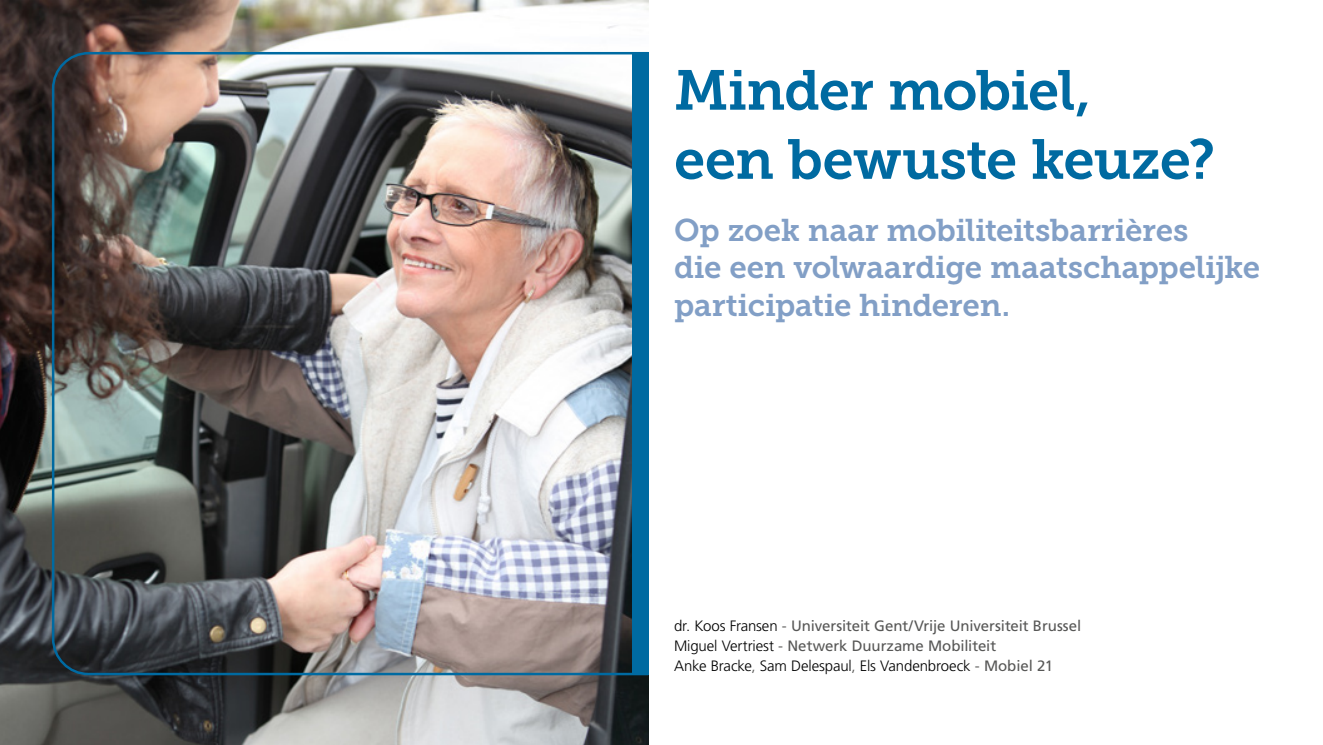
<style>
.page{position:relative;width:1323px;height:745px;background:#fff}
.page>*{position:absolute;margin:0;border:0;box-sizing:border-box;transform-origin:0 0}
.t1{font:55.88px/69px "Museo Slab 700";letter-spacing:-.02em;color:#006aa1}
.t2{font:31.25px/37.5px "Museo Slab 700";letter-spacing:-.01em;color:#829fc6}
.t3{font:15px/20px "Frutiger LT Std";letter-spacing:-.005em;color:#575756}
.s1{font-weight:300;color:#000}
.s2{font-weight:300}
</style>
<div class="page">
<img style="left:0;top:0;width:648px;height:744px">
<img style="left:51px;top:51px;width:598px;height:625px">
<h1 class="t1" style="left:674px;top:56px;width:543px">Minder mobiel,<br>een bewuste keuze?</h1>
<h2 class="t2" style="left:674px;top:211px;width:588px">Op zoek naar mobiliteitsbarrières<br>die een volwaardige maatschappelijke participatie hinderen.</h2>
<p class="t3" style="left:674px;top:615px;width:409px"><span class="s1">dr. Koos Fransen</span> <span class="s2">-</span> Universiteit Gent/Vrije Universiteit Brussel<br><span class="s1">Miguel Vertriest</span> <span class="s2">-</span> Netwerk Duurzame Mobiliteit<br><span class="s1">Anke Bracke</span><span class="s2">,</span> <span class="s1">Sam Delespaul</span><span class="s2">,</span> <span class="s1">Els Vandenbroeck</span> <span class="s2">-</span> Mobiel 21</p>
</div>
